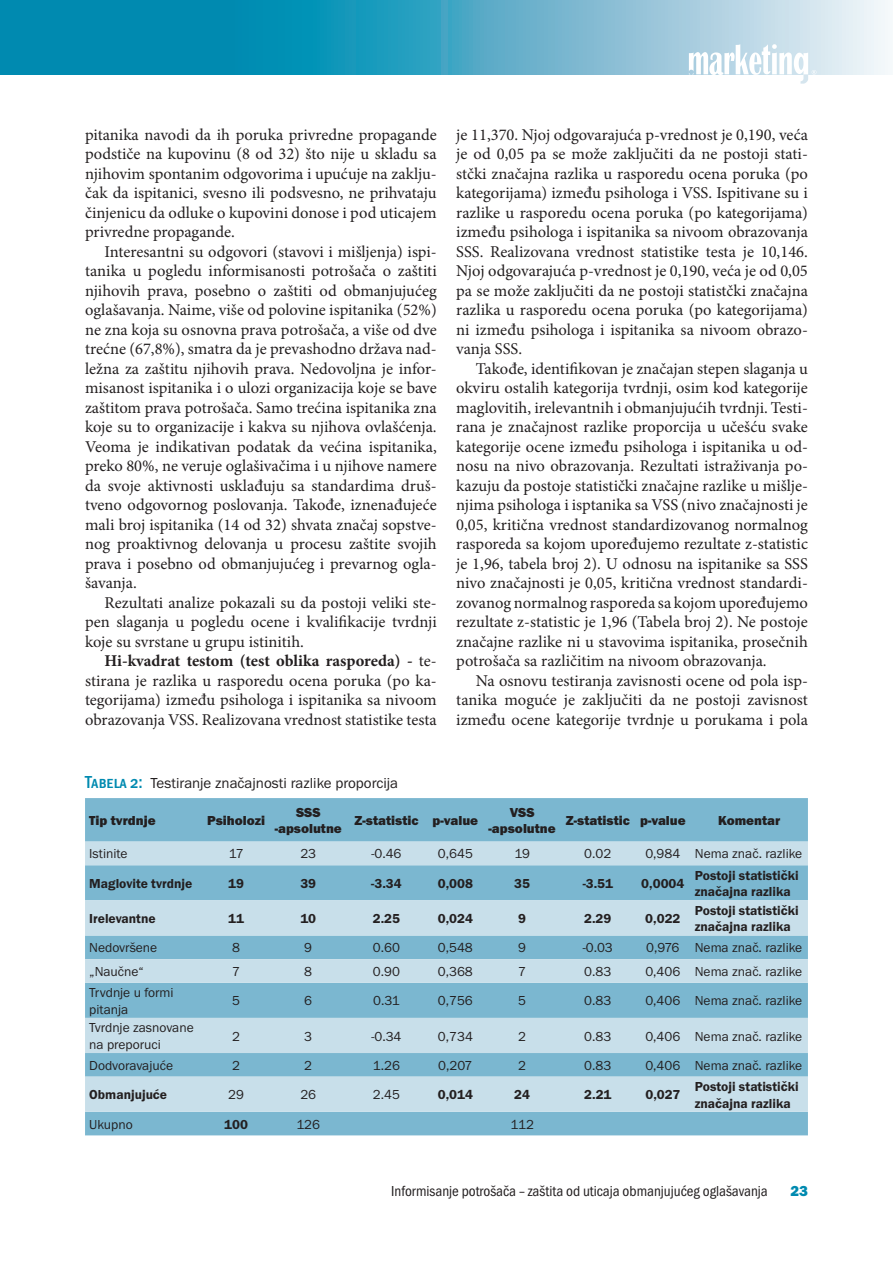
<style>
.page{position:relative;width:893px;height:1263px;background:#fff}
.page>*{position:absolute;margin:0;border:0;box-sizing:border-box;transform-origin:0 0}
.t1{font:16.5px/19.5px "Minion Pro";color:#231f20;text-align:justify}
.t2{font:condensed 15px "Franklin Got Itc TEE";color:#231f20}
.t3{font:15px "Franklin Got Itc TEE";color:#231f20}
.t4{font:15px "Franklin Got Itc TEE Heav";color:#008ab0}
.t5{font:13.5px/16.5px "Franklin Got Itc TEE";color:#231f20}
.t6{font:600 13.5px/16.5px "Franklin Got Itc TEE";color:#231f20}
.t7{font:13.5px/16.5px "Franklin Got Itc TEE Heav";color:#231f20;text-align:center}
.s1{font-weight:700}
.s2{font-family:"Franklin Got SC Itc TEE";font-weight:500;font-stretch:condensed;font-size:18px;color:#008ab0}
</style>
<div class="page">
<svg style="left:0;top:0;width:888px;height:74px;background:#4caac6"></svg>
<svg style="left:689px;top:44px;width:127px;height:40px"></svg>
<div style="left:85px;top:798px;width:723px;height:337px;background:#7bb7d0"></div>
<svg style="left:85px;top:842px;width:723px;height:270px;background:#a7cdde"></svg>
<p class="t1" style="left:85px;top:125px;width:353px">pitanika navodi da ih poruka privredne propagande podstiče na kupovinu (8 od 32) što nije u skladu sa njihovim spontanim odgovorima i upućuje na zaklju&shy;čak da ispitanici, svesno ili podsvesno, ne prihvataju činjenicu da odluke o kupovini donose i pod uticajem privredne propagande.</p>
<p class="t1" style="left:85px;top:242px;width:353px;text-indent:20px">Interesantni su odgovori (stavovi i mišljenja) ispi&shy;tanika u pogledu informisanosti potrošača o zaštiti njihovih prava, posebno o zaštiti od obmanjujućeg oglašavanja. Naime, više od polovine ispitanika (52%) ne zna koja su osnovna prava potrošača, a više od dve trećne (67,8%), smatra da je prevashodno država nad&shy;ležna za zaštitu njihovih prava. Nedovoljna je infor&shy;misanost ispitanika i o ulozi organizacija koje se bave zaštitom prava potrošača. Samo trećina ispitanika zna koje su to organizacije i kakva su njihova ovlašćenja.<br>Veoma je indikativan podatak da većina ispitanika, preko 80%, ne veruje oglašivačima i u njihove namere da svoje aktivnosti usklađuju sa standardima druš&shy;tveno odgovornog poslovanja. Takođe, iznenađujeće mali broj ispitanika (14 od 32) shvata značaj sopstve&shy;nog proaktivnog delovanja u procesu zaštite svojih prava i posebno od obmanjujućeg i prevarnog ogla&shy;šavanja.</p>
<p class="t1" style="left:85px;top:593px;width:353px;text-indent:20px">Rezultati analize pokazali su da postoji veliki ste&shy;pen slaganja u pogledu ocene i kvalifikacije tvrdnji koje su svrstane u grupu istinitih.</p>
<p class="t1" style="left:85px;top:651px;width:353px;text-indent:20px"><span class="s1">Hi-kvadrat testom (test oblika rasporeda) -</span> te&shy;stirana je razlika u rasporedu ocena poruka (po ka&shy;tegorijama) između psihologa i ispitanika sa nivoom obrazovanja VSS. Realizovana vrednost statistike testa</p>
<p class="t1" style="left:456px;top:125px;width:353px">je 11,370. Njoj odgovarajuća p-vrednost je 0,190, veća je od 0,05 pa se može zaključiti da ne postoji stati&shy;stčki značajna razlika u rasporedu ocena poruka (po kategorijama) između psihologa i VSS. Ispitivane su i razlike u rasporedu ocena poruka (po kategorijama) između psihologa i ispitanika sa nivoom obrazovanja SSS. Realizovana vrednost statistike testa je 10,146.<br>Njoj odgovarajuća p-vrednost je 0,190, veća je od 0,05 pa se može zaključiti da ne postoji statistčki značajna razlika u rasporedu ocena poruka (po kategorijama) ni između psihologa i ispitanika sa nivoom obrazo&shy;vanja SSS.</p>
<p class="t1" style="left:456px;top:359px;width:353px;text-indent:20px">Takođe, identifikovan je značajan stepen slaganja u okviru ostalih kategorija tvrdnji, osim kod kategorije maglovitih, irelevantnih i obmanjujućih tvrdnji. Testi&shy;rana je značajnost razlike proporcija u učešću svake kategorije ocene između psihologa i ispitanika u od&shy;nosu na nivo obrazovanja. Rezultati istraživanja po&shy;kazuju da postoje statistički značajne razlike u mišlje&shy;njima psihologa i isptanika sa VSS (nivo značajnosti je 0,05, kritična vrednost standardizovanog normalnog rasporeda sa kojom upoređujemo rezultate z-statistic je 1,96, tabela broj 2). U odnosu na ispitanike sa SSS nivo značajnosti je 0,05, kritična vrednost standardi&shy;zovanog normalnog rasporeda sa kojom upoređujemo rezultate z-statistic je 1,96 (Tabela broj 2). Ne postoje značajne razlike ni u stavovima ispitanika, prosečnih potrošača sa različitim na nivoom obrazovanja.</p>
<p class="t1" style="left:456px;top:671px;width:353px;text-indent:20px">Na osnovu testiranja zavisnosti ocene od pola isp&shy;tanika moguće je zaključiti da ne postoji zavisnost između ocene kategorije tvrdnje u porukama i pola</p>
<p class="t3" style="left:85px;top:775px;width:315px"><span class="s2">Tabela 2:</span> Testiranje značajnosti razlike proporcija</p>
<p class="t7" style="left:89px;top:812px;width:68px">Tip tvrdnje</p>
<p class="t7" style="left:207px;top:812px;width:60px">Psiholozi</p>
<p class="t7" style="left:275px;top:804px;width:69px">SSS -apsolutne</p>
<p class="t7" style="left:355px;top:812px;width:125px">Z-statistic p-value</p>
<p class="t7" style="left:489px;top:804px;width:69px">VSS -apsolutne</p>
<p class="t7" style="left:566px;top:812px;width:121px">Z-statistic p-value</p>
<p class="t7" style="left:718px;top:812px;width:64px">Komentar</p>
<p class="t5" style="left:89px;top:846px;width:40px">Istinite</p>
<p class="t5" style="left:229px;top:846px;width:16px">17</p>
<p class="t5" style="left:300px;top:846px;width:17px">23</p>
<p class="t5" style="left:371px;top:846px;width:32px">-0.46</p>
<p class="t5" style="left:438px;top:846px;width:37px">0,645</p>
<p class="t5" style="left:514px;top:846px;width:17px">19</p>
<p class="t5" style="left:584px;top:846px;width:29px">0.02</p>
<p class="t5" style="left:645px;top:846px;width:158px">0,984 Nema znač. razlike</p>
<p class="t6" style="left:89px;top:875px;width:105px">Maglovite tvrdnje</p>
<p class="t6" style="left:228px;top:875px;width:17px">19</p>
<p class="t6" style="left:300px;top:875px;width:17px">39</p>
<p class="t6" style="left:371px;top:875px;width:32px">-3.34</p>
<p class="t6" style="left:438px;top:875px;width:37px">0,008</p>
<p class="t6" style="left:514px;top:875px;width:17px">35</p>
<p class="t6" style="left:583px;top:875px;width:32px">-3.51</p>
<p class="t6" style="left:641px;top:875px;width:45px">0,0004</p>
<p class="t6" style="left:695px;top:867px;width:105px">Postoji statistički značajna razlika</p>
<p class="t6" style="left:89px;top:910px;width:68px">Irelevantne</p>
<p class="t6" style="left:228px;top:910px;width:17px">11</p>
<p class="t6" style="left:300px;top:910px;width:17px">10</p>
<p class="t6" style="left:373px;top:910px;width:29px">2.25</p>
<p class="t6" style="left:438px;top:910px;width:37px">0,024</p>
<p class="t6" style="left:518px;top:910px;width:9px">9</p>
<p class="t6" style="left:584px;top:910px;width:29px">2.29</p>
<p class="t6" style="left:645px;top:910px;width:37px">0,022</p>
<p class="t6" style="left:695px;top:902px;width:105px">Postoji statistički značajna razlika</p>
<p class="t5" style="left:89px;top:940px;width:70px">Nedovršene</p>
<p class="t5" style="left:232px;top:940px;width:9px">8</p>
<p class="t5" style="left:304px;top:940px;width:9px">9</p>
<p class="t5" style="left:373px;top:940px;width:29px">0.60</p>
<p class="t5" style="left:438px;top:940px;width:37px">0,548</p>
<p class="t5" style="left:518px;top:940px;width:9px">9</p>
<p class="t5" style="left:583px;top:940px;width:32px">-0.03</p>
<p class="t5" style="left:646px;top:940px;width:158px">0,976 Nema znač. razlike</p>
<p class="t5" style="left:89px;top:963px;width:56px">„Naučne“</p>
<p class="t5" style="left:232px;top:963px;width:9px">7</p>
<p class="t5" style="left:304px;top:963px;width:9px">8</p>
<p class="t5" style="left:373px;top:963px;width:29px">0.90</p>
<p class="t5" style="left:438px;top:963px;width:37px">0,368</p>
<p class="t5" style="left:518px;top:963px;width:9px">7</p>
<p class="t5" style="left:584px;top:963px;width:29px">0.83</p>
<p class="t5" style="left:645px;top:963px;width:158px">0,406 Nema znač. razlike</p>
<p class="t5" style="left:89px;top:984px;width:86px">Trvdnje u formi pitanja</p>
<p class="t5" style="left:232px;top:993px;width:9px">5</p>
<p class="t5" style="left:304px;top:993px;width:9px">6</p>
<p class="t5" style="left:373px;top:993px;width:28px">0.31</p>
<p class="t5" style="left:438px;top:993px;width:37px">0,756</p>
<p class="t5" style="left:518px;top:993px;width:9px">5</p>
<p class="t5" style="left:584px;top:993px;width:29px">0.83</p>
<p class="t5" style="left:645px;top:993px;width:158px">0,406 Nema znač. razlike</p>
<p class="t5" style="left:89px;top:1020px;width:106px">Tvrdnje zasnovane na preporuci</p>
<p class="t5" style="left:232px;top:1028px;width:9px">2</p>
<p class="t5" style="left:304px;top:1028px;width:9px">3</p>
<p class="t5" style="left:371px;top:1028px;width:32px">-0.34</p>
<p class="t5" style="left:438px;top:1028px;width:37px">0,734</p>
<p class="t5" style="left:518px;top:1028px;width:9px">2</p>
<p class="t5" style="left:584px;top:1028px;width:29px">0.83</p>
<p class="t5" style="left:645px;top:1028px;width:158px">0,406 Nema znač. razlike</p>
<p class="t5" style="left:89px;top:1057px;width:85px">Dodvoravajuće</p>
<p class="t5" style="left:232px;top:1057px;width:9px">2</p>
<p class="t5" style="left:304px;top:1057px;width:9px">2</p>
<p class="t5" style="left:373px;top:1057px;width:29px">1.26</p>
<p class="t5" style="left:438px;top:1057px;width:36px">0,207</p>
<p class="t5" style="left:518px;top:1057px;width:9px">2</p>
<p class="t5" style="left:584px;top:1057px;width:29px">0.83</p>
<p class="t5" style="left:645px;top:1057px;width:158px">0,406 Nema znač. razlike</p>
<p class="t6" style="left:89px;top:1087px;width:79px">Obmanjujuće</p>
<p class="t5" style="left:228px;top:1087px;width:17px">29</p>
<p class="t5" style="left:300px;top:1087px;width:17px">26</p>
<p class="t5" style="left:373px;top:1087px;width:29px">2.45</p>
<p class="t6" style="left:438px;top:1087px;width:37px">0,014</p>
<p class="t6" style="left:514px;top:1087px;width:17px">24</p>
<p class="t6" style="left:584px;top:1087px;width:29px">2.21</p>
<p class="t6" style="left:645px;top:1087px;width:36px">0,027</p>
<p class="t6" style="left:695px;top:1078px;width:105px">Postoji statistički značajna razlika</p>
<p class="t5" style="left:89px;top:1116px;width:45px">Ukupno</p>
<p class="t6" style="left:224px;top:1116px;width:25px">100</p>
<p class="t5" style="left:296px;top:1116px;width:25px">126</p>
<p class="t5" style="left:510px;top:1116px;width:25px">112</p>
<p class="t2" style="left:391px;top:1183px;width:378px">Informisanje potrošača – zaštita od uticaja obmanjujućeg oglašavanja</p>
<p class="t4" style="left:790px;top:1182px;width:19px">23</p>
</div>
